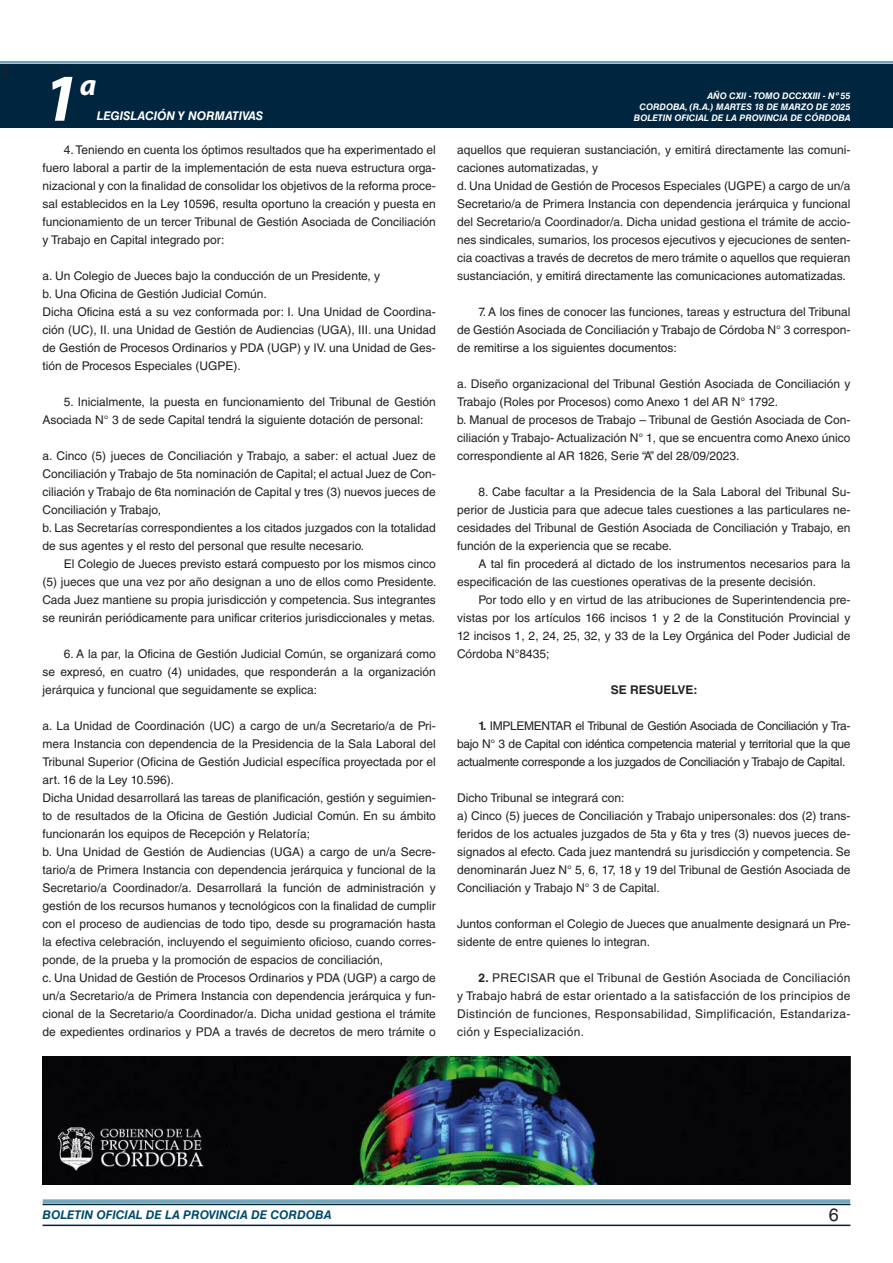
<style>
.page{position:relative;width:893px;height:1263px;background:#fff}
.page>*{position:absolute;margin:0;border:0;box-sizing:border-box;transform-origin:0 0}
.t1{font:italic 700 67.5px "Myriad Pro";color:#fff}
.t2{font:italic 700 30px "Myriad Pro";color:#fff}
.t3{font:18px "Minion Pro";color:#231f20}
.t4{font:18px "Helvetica LT Std";color:#231f20}
.TEXTO_BASE{font:12px/18px "Helvetica LT Std";color:#231f20;text-align:justify}
.t5{font:italic 700 12px "Helvetica LT Std";color:#004b6c}
.t6{font:italic 700 12px "Helvetica LT Std";color:#fff}
.RESUELVE{font:700 12px "Helvetica LT Std";color:#231f20}
.t7{font:italic 700 9px/10.8px "Helvetica LT Std";color:#fff;text-align:right}
.s1{font-weight:700}
</style>
<div class="page">
<div style="left:0;top:61px;width:893px;height:6px;background:#fff;opacity:.75"></div>
<div style="left:0;top:64px;width:893px;height:64px;background:#00263f"></div>
<hr style="left:43px;top:1224px;width:807px;height:2px;background:#00263f">
<div style="left:42px;top:1198px;width:809px;height:8px;background:#fff;opacity:.75"></div>
<img style="left:43px;top:1056px;width:807px;height:129px">
<h3 class="t3" style="left:0;top:59px;width:10px">4</h3>
<h1 class="t1" style="left:43px;top:54px;width:38px">1</h1>
<h2 class="t2" style="left:80px;top:66px;width:18px">a</h2>
<p class="t6" style="left:97px;top:109px;width:168px">LEGISLACIÓN Y NORMATIVAS</p>
<p class="TEXTO_BASE" style="left:43px;top:141px;width:395px;text-indent:21px">4. Teniendo en cuenta los óptimos resultados que ha experimentado el fuero laboral a partir de la implementación de esta nueva estructura orga&shy;nizacional y con la finalidad de consolidar los objetivos de la reforma proce&shy;sal establecidos en la Ley 10596, resulta oportuno la creación y puesta en funcionamiento de un tercer Tribunal de Gestión Asociada de Conciliación y Trabajo en Capital integrado por:</p>
<p class="TEXTO_BASE" style="left:43px;top:267px;width:339px">a. Un Colegio de Jueces bajo la conducción de un Presidente, y</p>
<p class="TEXTO_BASE" style="left:43px;top:285px;width:226px">b. Una Oficina de Gestión Judicial Común.</p>
<p class="TEXTO_BASE" style="left:43px;top:303px;width:395px">Dicha Oficina está a su vez conformada por: I. Una Unidad de Coordina&shy;ción (UC), II. una Unidad de Gestión de Audiencias (UGA), III. una Unidad de Gestión de Procesos Ordinarios y PDA (UGP) y IV. una Unidad de Ges&shy;tión de Procesos Especiales (UGPE).</p>
<p class="TEXTO_BASE" style="left:43px;top:393px;width:395px;text-indent:21px">5. Inicialmente, la puesta en funcionamiento del Tribunal de Gestión<br>Asociada N° 3 de sede Capital tendrá la siguiente dotación de personal:</p>
<p class="TEXTO_BASE" style="left:43px;top:447px;width:395px">a. Cinco (5) jueces de Conciliación y Trabajo, a saber: el actual Juez de Conciliación y Trabajo de 5ta nominación de Capital; el actual Juez de Con&shy;ciliación y Trabajo de 6ta nominación de Capital y tres (3) nuevos jueces de Conciliación y Trabajo,</p>
<p class="TEXTO_BASE" style="left:43px;top:519px;width:395px">b. Las Secretarías correspondientes a los citados juzgados con la totalidad de sus agentes y el resto del personal que resulte necesario.</p>
<p class="TEXTO_BASE" style="left:43px;top:555px;width:396px;text-indent:21px">El Colegio de Jueces previsto estará compuesto por los mismos cinco (5) jueces que una vez por año designan a uno de ellos como Presidente.<br>Cada Juez mantiene su propia jurisdicción y competencia. Sus integrantes se reunirán periódicamente para unificar criterios jurisdiccionales y metas.</p>
<p class="TEXTO_BASE" style="left:43px;top:645px;width:395px;text-indent:21px">6. A la par, la Oficina de Gestión Judicial Común, se organizará como se expresó, en cuatro (4) unidades, que responderán a la organización jerárquica y funcional que seguidamente se explica:</p>
<p class="TEXTO_BASE" style="left:43px;top:717px;width:395px">a. La Unidad de Coordinación (UC) a cargo de un/a Secretario/a de Pri&shy;mera Instancia con dependencia de la Presidencia de la Sala Laboral del Tribunal Superior (Oficina de Gestión Judicial específica proyectada por el art. 16 de la Ley 10.596).</p>
<p class="TEXTO_BASE" style="left:43px;top:789px;width:395px">Dicha Unidad desarrollará las tareas de planificación, gestión y seguimien&shy;to de resultados de la Oficina de Gestión Judicial Común. En su ámbito funcionarán los equipos de Recepción y Relatoría;</p>
<p class="TEXTO_BASE" style="left:43px;top:843px;width:395px">b. Una Unidad de Gestión de Audiencias (UGA) a cargo de un/a Secre&shy;tario/a de Primera Instancia con dependencia jerárquica y funcional de la Secretario/a Coordinador/a. Desarrollará la función de administración y gestión de los recursos humanos y tecnológicos con la finalidad de cumplir con el proceso de audiencias de todo tipo, desde su programación hasta la efectiva celebración, incluyendo el seguimiento oficioso, cuando corres&shy;ponde, de la prueba y la promoción de espacios de conciliación,</p>
<p class="TEXTO_BASE" style="left:43px;top:969px;width:395px">c. Una Unidad de Gestión de Procesos Ordinarios y PDA (UGP) a cargo de un/a Secretario/a de Primera Instancia con dependencia jerárquica y fun&shy;cional de la Secretario/a Coordinador/a. Dicha unidad gestiona el trámite de expedientes ordinarios y PDA a través de decretos de mero trámite o</p>
<p class="t7" style="left:634px;top:91px;width:218px">AÑO CXII - TOMO DCCXXIII - Nº 55<br>CORDOBA, (R.A.) MARTES 18 DE MARZO DE 2025<br>BOLETIN OFICIAL DE LA PROVINCIA DE CÓRDOBA</p>
<p class="TEXTO_BASE" style="left:457px;top:141px;width:395px">aquellos que requieran sustanciación, y emitirá directamente las comuni&shy;caciones automatizadas, y</p>
<p class="TEXTO_BASE" style="left:457px;top:177px;width:395px">d. Una Unidad de Gestión de Procesos Especiales (UGPE) a cargo de un/a Secretario/a de Primera Instancia con dependencia jerárquica y funcional del Secretario/a Coordinador/a. Dicha unidad gestiona el trámite de accio&shy;nes sindicales, sumarios, los procesos ejecutivos y ejecuciones de senten&shy;cia coactivas a través de decretos de mero trámite o aquellos que requieran sustanciación, y emitirá directamente las comunicaciones automatizadas.</p>
<p class="TEXTO_BASE" style="left:457px;top:303px;width:395px;text-indent:21px">7. A los fines de conocer las funciones, tareas y estructura del Tribunal de Gestión Asociada de Conciliación y Trabajo de Córdoba N° 3 correspon&shy;de remitirse a los siguientes documentos:</p>
<p class="TEXTO_BASE" style="left:457px;top:375px;width:395px">a. Diseño organizacional del Tribunal Gestión Asociada de Conciliación y<br>Trabajo (Roles por Procesos) como Anexo 1 del AR N° 1792.</p>
<p class="TEXTO_BASE" style="left:457px;top:411px;width:395px">b. Manual de procesos de Trabajo – Tribunal de Gestión Asociada de Con&shy;ciliación y Trabajo- Actualización N° 1, que se encuentra como Anexo único correspondiente al AR 1826, Serie “A” del 28/09/2023.</p>
<p class="TEXTO_BASE" style="left:457px;top:483px;width:395px;text-indent:21px">8. Cabe facultar a la Presidencia de la Sala Laboral del Tribunal Su&shy;perior de Justicia para que adecue tales cuestiones a las particulares ne&shy;cesidades del Tribunal de Gestión Asociada de Conciliación y Trabajo, en función de la experiencia que se recabe.</p>
<p class="TEXTO_BASE" style="left:457px;top:555px;width:395px;text-indent:21px">A tal fin procederá al dictado de los instrumentos necesarios para la especificación de las cuestiones operativas de la presente decisión.</p>
<p class="TEXTO_BASE" style="left:457px;top:591px;width:395px;text-indent:21px">Por todo ello y en virtud de las atribuciones de Superintendencia pre&shy;vistas por los artículos 166 incisos 1 y 2 de la Constitución Provincial y 12 incisos 1, 2, 24, 25, 32, y 33 de la Ley Orgánica del Poder Judicial de Córdoba N°8435;</p>
<p class="RESUELVE" style="left:611px;top:682px;width:88px">SE RESUELVE:</p>
<p class="TEXTO_BASE" style="left:457px;top:717px;width:395px;text-indent:21px"><span class="s1">1.</span> IMPLEMENTAR el Tribunal de Gestión Asociada de Conciliación y Tra&shy;bajo N° 3 de Capital con idéntica competencia material y territorial que la que actualmente corresponde a los juzgados de Conciliación y Trabajo de Capital.</p>
<p class="TEXTO_BASE" style="left:457px;top:789px;width:169px">Dicho Tribunal se integrará con:</p>
<p class="TEXTO_BASE" style="left:457px;top:807px;width:395px">a) Cinco (5) jueces de Conciliación y Trabajo unipersonales: dos (2) trans&shy;feridos de los actuales juzgados de 5ta y 6ta y tres (3) nuevos jueces de&shy;signados al efecto. Cada juez mantendrá su jurisdicción y competencia. Se denominarán Juez N° 5, 6, 17, 18 y 19 del Tribunal de Gestión Asociada de Conciliación y Trabajo N° 3 de Capital.</p>
<p class="TEXTO_BASE" style="left:457px;top:915px;width:395px">Juntos conforman el Colegio de Jueces que anualmente designará un Pre&shy;sidente de entre quienes lo integran.</p>
<p class="TEXTO_BASE" style="left:457px;top:969px;width:395px;text-indent:21px"><span class="s1">2.</span> PRECISAR que el Tribunal de Gestión Asociada de Conciliación y Trabajo habrá de estar orientado a la satisfacción de los principios de Distinción de funciones, Responsabilidad, Simplificación, Estandariza&shy;ción y Especialización.</p>
<p class="t5" style="left:43px;top:1208px;width:290px">BOLETIN OFICIAL DE LA PROVINCIA DE CORDOBA</p>
<h3 class="t4" style="left:829px;top:1204px;width:12px">6</h3>
</div>
